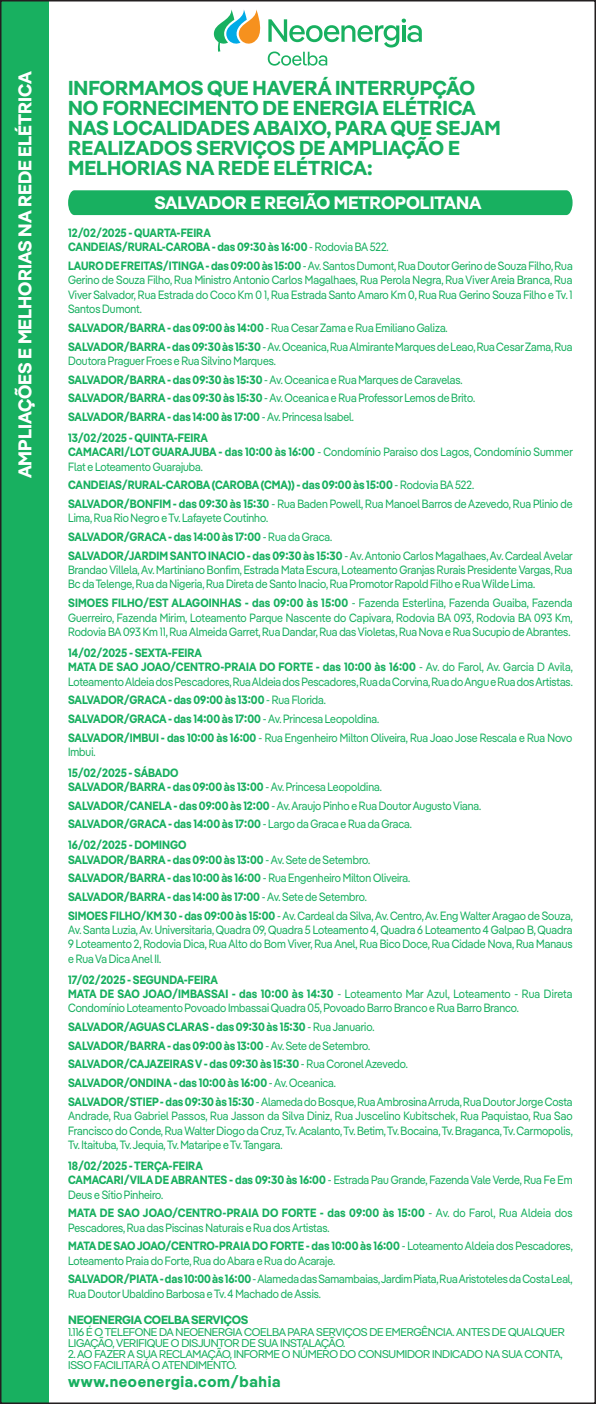
<style>
.page{position:relative;width:596px;height:1404px;background:#fff}
.page>*{position:absolute;margin:0;border:0;box-sizing:border-box;transform-origin:0 0}
.t1{font:700 20.1px/20.1px "Iber Pangea";color:#18b060}
.t2{font:700 18.45px "Iber Pangea";color:#fff}
.t3{font:700 17.85px "Iber Pangea";color:#fff}
.t4{font:700 15.3px "Iber Pangea";letter-spacing:.04em;color:#18b060}
.t5{font:12px/14.4px "Iber Pangea";color:#18b060;scale:.9 1}
.t6{font:700 12px/18.6px "Iber Pangea";color:#18b060;scale:.9 1}
.t7{font:700 12px "Iber Pangea";letter-spacing:-.02em;color:#18b060}
.t8{font:11.25px/11.2px "Iber Pangea";letter-spacing:-.02em;color:#18b060}
.s1{font-weight:400}
.s2{font-weight:700}
</style>
<div class="page">
<div style="left:0;top:0;width:48px;height:1403px;background:#18b060"></div>
<div style="left:68px;top:190px;width:504px;height:25px;background:#18b060"></div>
<svg style="left:214px;top:9px;width:207px;height:57px"></svg>
<h2 class="t2" style="left:11px;top:478px;width:408px;rotate:-90deg">AMPLIAÇÕES E MELHORIAS NA REDE ELÉTRICA</h2>
<h1 class="t1" style="left:68px;top:77px;width:434px">INFORMAMOS QUE HAVERÁ INTERRUPÇÃO NO FORNECIMENTO DE ENERGIA ELÉTRICA NAS LOCALIDADES ABAIXO, PARA QUE SEJAM REALIZADOS SERVIÇOS DE AMPLIAÇÃO E MELHORIAS NA REDE ELÉTRICA:</h1>
<h3 class="t3" style="left:154px;top:190px;width:328px">SALVADOR E REGIÃO METROPOLITANA</h3>
<p class="t6" style="left:68px;top:225px;width:357px;line-height:14.4px">12/02/2025 - QUARTA-FEIRA<br>CANDEIAS/RURAL-CAROBA - das 09:30 às 16:00 <span class="s1">- Rodovia BA 522.</span></p>
<p class="t5" style="left:68px;top:258px;width:561px;text-align:justify"><span class="s2">LAURO DE FREITAS/ITINGA - das 09:00 às 15:00</span> - Av. Santos Dumont, Rua Doutor Gerino de Souza Filho, Rua Gerino de Souza Filho, Rua Ministro Antonio Carlos Magalhaes, Rua Perola Negra, Rua Viver Areia Branca, Rua Viver Salvador, Rua Estrada do Coco Km 0 1, Rua Estrada Santo Amaro Km 0, Rua Rua Gerino Souza Filho e Tv. 1<br>Santos Dumont.</p>
<p class="t5" style="left:68px;top:318px;width:561px;line-height:18.6px"><span class="s2">SALVADOR/BARRA - das 09:00 às 14:00</span> - Rua Cesar Zama e Rua Emiliano Galiza.<br><span class="s2">SALVADOR/BARRA - das 09:30 às 15:30</span> - Av. Oceanica, Rua Almirante Marques de Leao, Rua Cesar Zama, Rua</p>
<p class="t5" style="left:68px;top:351px;width:453px;line-height:18.6px">Doutora Praguer Froes e Rua Silvino Marques.<br><span class="s2">SALVADOR/BARRA - das 09:30 às 15:30</span> - Av. Oceanica e Rua Marques de Caravelas.<br><span class="s2">SALVADOR/BARRA - das 09:30 às 15:30</span> - Av. Oceanica e Rua Professor Lemos de Brito.<br><span class="s2">SALVADOR/BARRA - das 14:00 às 17:00</span> - Av. Princesa Isabel.</p>
<p class="t5" style="left:68px;top:430px;width:562px"><span class="s2">13/02/2025 - QUINTA-FEIRA<br>CAMACARI/LOT GUARAJUBA - das 10:00 às 16:00</span> - Condomínio Paraiso dos Lagos, Condomínio Summer<br>Flat e Loteamento Guarajuba.</p>
<p class="t6" style="left:68px;top:475px;width:561px">CANDEIAS/RURAL-CAROBA (CAROBA (CMA)) - das 09:00 às 15:00 <span class="s1">- Rodovia BA 522.<br></span>SALVADOR/BONFIM - das 09:30 às 15:30 <span class="s1">- Rua Baden Powell, Rua Manoel Barros de Azevedo, Rua Plinio de</span></p>
<p class="t5" style="left:68px;top:508px;width:562px;line-height:18.6px">Lima, Rua Rio Negro e Tv. Lafayete Coutinho.<br><span class="s2">SALVADOR/GRACA - das 14:00 às 17:00</span> - Rua da Graca.<br><span class="s2">SALVADOR/JARDIM SANTO INACIO - das 09:30 às 15:30</span> - Av. Antonio Carlos Magalhaes, Av. Cardeal Avelar</p>
<p class="t5" style="left:68px;top:562px;width:561px">Brandao Villela, Av. Martiniano Bonfim, Estrada Mata Escura, Loteamento Granjas Rurais Presidente Vargas, Rua<br>Bc da Telenge, Rua da Nigeria, Rua Direta de Santo Inacio, Rua Promotor Rapold Filho e Rua Wilde Lima.</p>
<p class="t5" style="left:68px;top:595px;width:562px;text-align:justify"><span class="s2">SIMOES FILHO/EST ALAGOINHAS - das 09:00 às 15:00</span> - Fazenda Esterlina, Fazenda Guaiba, Fazenda Guerreiro, Fazenda Mirim, Loteamento Parque Nascente do Capivara, Rodovia BA 093, Rodovia BA 093 Km, Rodovia BA 093 Km 11, Rua Almeida Garret, Rua Dandar, Rua das Violetas, Rua Nova e Rua Sucupio de Abrantes.</p>
<p class="t5" style="left:68px;top:645px;width:562px"><span class="s2">14/02/2025 - SEXTA-FEIRA<br>MATA DE SAO JOAO/CENTRO-PRAIA DO FORTE - das 10:00 às 16:00</span> - Av. do Farol, Av. Garcia D Avila,<br>Loteamento Aldeia dos Pescadores, Rua Aldeia dos Pescadores, Rua da Corvina, Rua do Angu e Rua dos Artistas.</p>
<p class="t6" style="left:68px;top:690px;width:561px">SALVADOR/GRACA - das 09:00 às 13:00 <span class="s1">- Rua Florida.<br></span>SALVADOR/GRACA - das 14:00 às 17:00 <span class="s1">- Av. Princesa Leopoldina.<br></span>SALVADOR/IMBUI - das 10:00 às 16:00 <span class="s1">- Rua Engenheiro Milton Oliveira, Rua Joao Jose Rescala e Rua Novo</span></p>
<p class="t5" style="left:68px;top:744px;width:32px">Imbui.</p>
<p class="t6" style="left:68px;top:764px;width:350px;line-height:14.4px">15/02/2025 - SÁBADO<br>SALVADOR/BARRA - das 09:00 às 13:00 <span class="s1">- Av. Princesa Leopoldina.</span></p>
<p class="t5" style="left:68px;top:795px;width:460px;line-height:18.6px"><span class="s2">SALVADOR/CANELA - das 09:00 às 12:00</span> - Av. Araujo Pinho e Rua Doutor Augusto Viana.<br><span class="s2">SALVADOR/GRACA - das 14:00 às 17:00</span> - Largo da Graca e Rua da Graca.</p>
<p class="t6" style="left:68px;top:837px;width:337px;line-height:14.4px">16/02/2025 - DOMINGO<br>SALVADOR/BARRA - das 09:00 às 13:00 <span class="s1">- Av. Sete de Setembro.</span></p>
<p class="t5" style="left:68px;top:868px;width:562px;line-height:18.6px"><span class="s2">SALVADOR/BARRA - das 10:00 às 16:00</span> - Rua Engenheiro Milton Oliveira.<br><span class="s2">SALVADOR/BARRA - das 14:00 às 17:00</span> - Av. Sete de Setembro.<br><span class="s2">SIMOES FILHO/KM 30 - das 09:00 às 15:00</span> - Av. Cardeal da Silva, Av. Centro, Av. Eng Walter Aragao de Souza,</p>
<p class="t5" style="left:68px;top:922px;width:561px;text-align:justify">Av. Santa Luzia, Av. Universitaria, Quadra 09, Quadra 5 Loteamento 4, Quadra 6 Loteamento 4 Galpao B, Quadra 9 Loteamento 2, Rodovia Dica, Rua Alto do Bom Viver, Rua Anel, Rua Bico Doce, Rua Cidade Nova, Rua Manaus e Rua Va Dica Anel II.</p>
<p class="t5" style="left:68px;top:971px;width:561px"><span class="s2">17/02/2025 - SEGUNDA-FEIRA<br>MATA DE SAO JOAO/IMBASSAI - das 10:00 às 14:30</span> - Loteamento Mar Azul, Loteamento - Rua Direta<br>Condomínio Loteamento Povoado Imbassai Quadra 05, Povoado Barro Branco e Rua Barro Branco.</p>
<p class="t6" style="left:68px;top:1017px;width:561px">SALVADOR/AGUAS CLARAS - das 09:30 às 15:30 <span class="s1">- Rua Januario.<br></span>SALVADOR/BARRA - das 09:00 às 13:00 <span class="s1">- Av. Sete de Setembro.<br></span>SALVADOR/CAJAZEIRAS V - das 09:30 às 15:30 <span class="s1">- Rua Coronel Azevedo.<br></span>SALVADOR/ONDINA - das 10:00 às 16:00 <span class="s1">- Av. Oceanica.<br></span>SALVADOR/STIEP - das 09:30 às 15:30 <span class="s1">- Alameda do Bosque, Rua Ambrosina Arruda, Rua Doutor Jorge Costa</span></p>
<p class="t5" style="left:68px;top:1108px;width:562px;text-align:justify">Andrade, Rua Gabriel Passos, Rua Jasson da Silva Diniz, Rua Juscelino Kubitschek, Rua Paquistao, Rua Sao Francisco do Conde, Rua Walter Diogo da Cruz, Tv. Acalanto, Tv. Betim, Tv. Bocaina, Tv. Braganca, Tv. Carmopolis, Tv. Itaituba, Tv. Jequia, Tv. Mataripe e Tv. Tangara.</p>
<p class="t6" style="left:68px;top:1157px;width:561px;line-height:14.4px">18/02/2025 - TERÇA-FEIRA<br>CAMACARI/VILA DE ABRANTES - das 09:30 às 16:00 <span class="s1">- Estrada Pau Grande, Fazenda Vale Verde, Rua Fe Em<br>Deus e Sítio Pinheiro.</span></p>
<p class="t5" style="left:68px;top:1205px;width:561px"><span class="s2">MATA DE SAO JOAO/CENTRO-PRAIA DO FORTE - das 09:00 às 15:00</span> - Av. do Farol, Rua Aldeia dos<br>Pescadores, Rua das Piscinas Naturais e Rua dos Artistas.</p>
<p class="t5" style="left:68px;top:1238px;width:562px"><span class="s2">MATA DE SAO JOAO/CENTRO-PRAIA DO FORTE - das 10:00 às 16:00</span> - Loteamento Aldeia dos Pescadores,<br>Loteamento Praia do Forte, Rua do Abara e Rua do Acaraje.</p>
<p class="t5" style="left:68px;top:1271px;width:562px"><span class="s2">SALVADOR/PIATA - das 10:00 às 16:00</span> - Alameda das Samambaias, Jardim Piata, Rua Aristoteles da Costa Leal,<br>Rua Doutor Ubaldino Barbosa e Tv. 4 Machado de Assis.</p>
<p class="t7" style="left:68px;top:1310px;width:182px">NEOENERGIA COELBA SERVIÇOS</p>
<p class="t8" style="left:68px;top:1325px;width:498px">1.116 É O TELEFONE DA NEOENERGIA COELBA PARA SERVIÇOS DE EMERGÊNCIA. ANTES DE QUALQUER<br>LIGAÇÃO, VERIFIQUE O DISJUNTOR DE SUA INSTALAÇÃO.</p>
<p class="t8" style="left:68px;top:1347px;width:496px">2. AO FAZER A SUA RECLAMAÇÃO, INFORME O NÚMERO DO CONSUMIDOR INDICADO NA SUA CONTA,<br>ISSO FACILITARÁ O ATENDIMENTO.</p>
<p class="t4" style="left:68px;top:1370px;width:214px">www.neoenergia.com/bahia</p>
</div>
